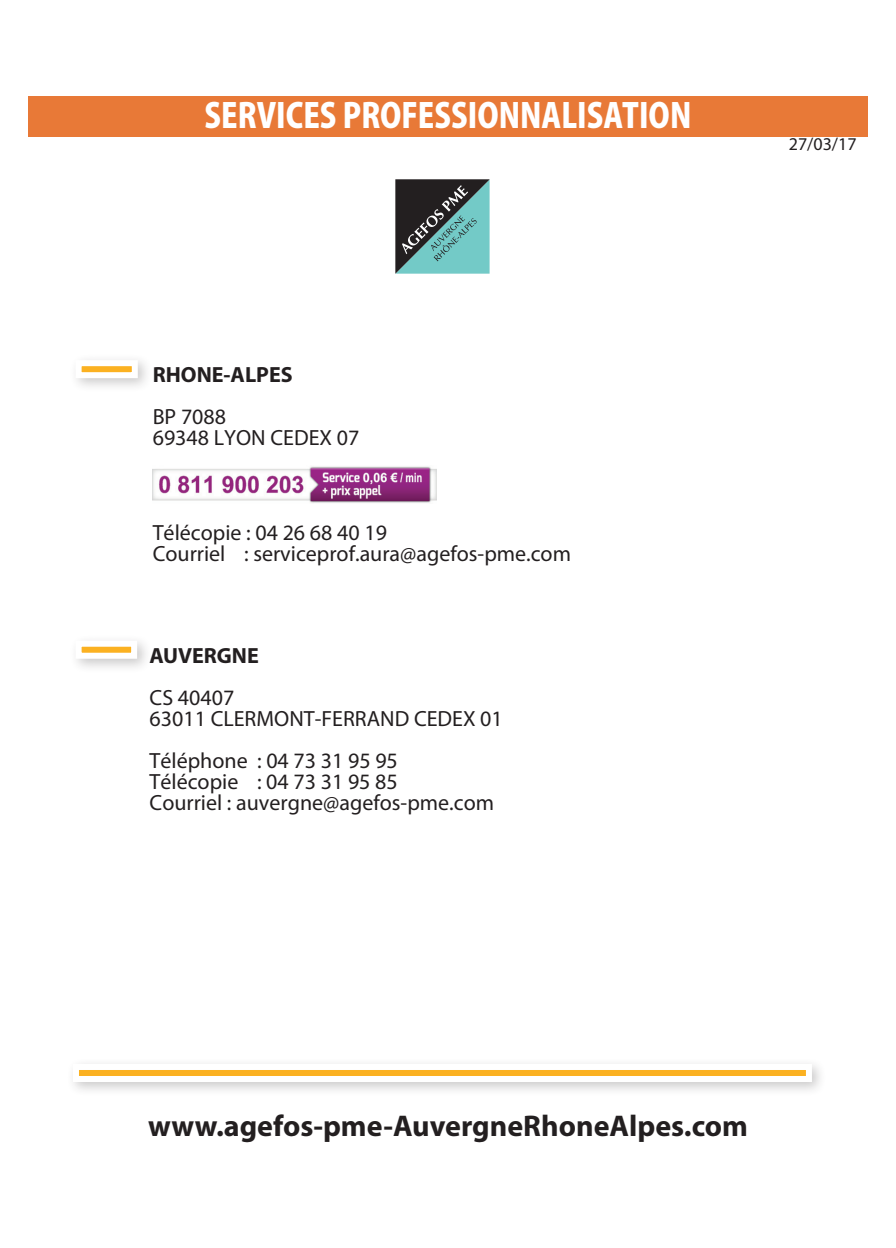
<style>
.page{position:relative;width:896px;height:1248px;background:#fff}
.page>*{position:absolute;margin:0;border:0;box-sizing:border-box;transform-origin:0 0}
.t1{font:800 33.6px "Koz Go Pr 6 N";color:#fff;scale:.89 1}
.TEXTE_LEGENDES{font:700 30px "Myriad Pro";color:#231f20}
.TEXTE_LEGENDES-2{font:22px "Myriad Pro";color:#231f20}
.TEXTE_LEGENDES-3{font:700 22px "Myriad Pro";color:#231f20}
.TEXTE_LEGENDES-4{font:18px "Myriad Pro";color:#231f20}
</style>
<div class="page">
<img style="left:153px;top:466px;width:283px;height:37px">
<div style="left:28px;top:96px;width:839px;height:40px;background:#e87937"></div>
<div style="left:69px;top:353px;width:83px;height:40px;background:#231f20;opacity:.24"></div>
<div style="left:76px;top:360px;width:62px;height:18px;background:#fbb121;border:6px solid #fff"></div>
<svg style="left:395px;top:179px;width:94px;height:94px;background:#537978"></svg>
<div style="left:69px;top:633px;width:83px;height:40px;background:#231f20;opacity:.24"></div>
<div style="left:76px;top:640px;width:61px;height:18px;background:#fbb121;border:6px solid #fff"></div>
<div style="left:66px;top:1056px;width:760px;height:40px;background:#231f20;opacity:.24"></div>
<div style="left:73px;top:1063px;width:739px;height:18px;background:#fbb121;border:6px solid #fff"></div>
<p class="t1" style="left:205px;top:97px;width:548px">SERVICES PROFESSIONNALISATION</p>
<p class="TEXTE_LEGENDES-3" style="left:153px;top:360px;width:141px">RHONE-ALPES</p>
<p class="TEXTE_LEGENDES-2" style="left:153px;top:402px;width:75px">BP 7088</p>
<p class="TEXTE_LEGENDES-2" style="left:153px;top:423px;width:208px">69348 LYON CEDEX 07</p>
<p class="TEXTE_LEGENDES-2" style="left:153px;top:519px;width:236px">Télécopie : 04 26 68 40 19</p>
<p class="TEXTE_LEGENDES-2" style="left:153px;top:540px;width:420px">Courriel : serviceprof.aura@agefos-pme.com</p>
<p class="TEXTE_LEGENDES-3" style="left:150px;top:641px;width:111px">AUVERGNE</p>
<p class="TEXTE_LEGENDES-2" style="left:150px;top:684px;width:86px">CS 40407</p>
<p class="TEXTE_LEGENDES-2" style="left:150px;top:705px;width:355px">63011 CLERMONT-FERRAND CEDEX 01</p>
<p class="TEXTE_LEGENDES-2" style="left:150px;top:747px;width:250px">Téléphone : 04 73 31 95 95</p>
<p class="TEXTE_LEGENDES-2" style="left:150px;top:768px;width:250px">Télécopie : 04 73 31 95 85</p>
<p class="TEXTE_LEGENDES-2" style="left:150px;top:789px;width:346px">Courriel : auvergne@agefos-pme.com</p>
<p class="TEXTE_LEGENDES-4" style="left:789px;top:133px;width:69px">27/03/17</p>
<p class="TEXTE_LEGENDES" style="left:148px;top:1106px;width:601px">www.agefos-pme-AuvergneRhoneAlpes.com</p>
</div>
